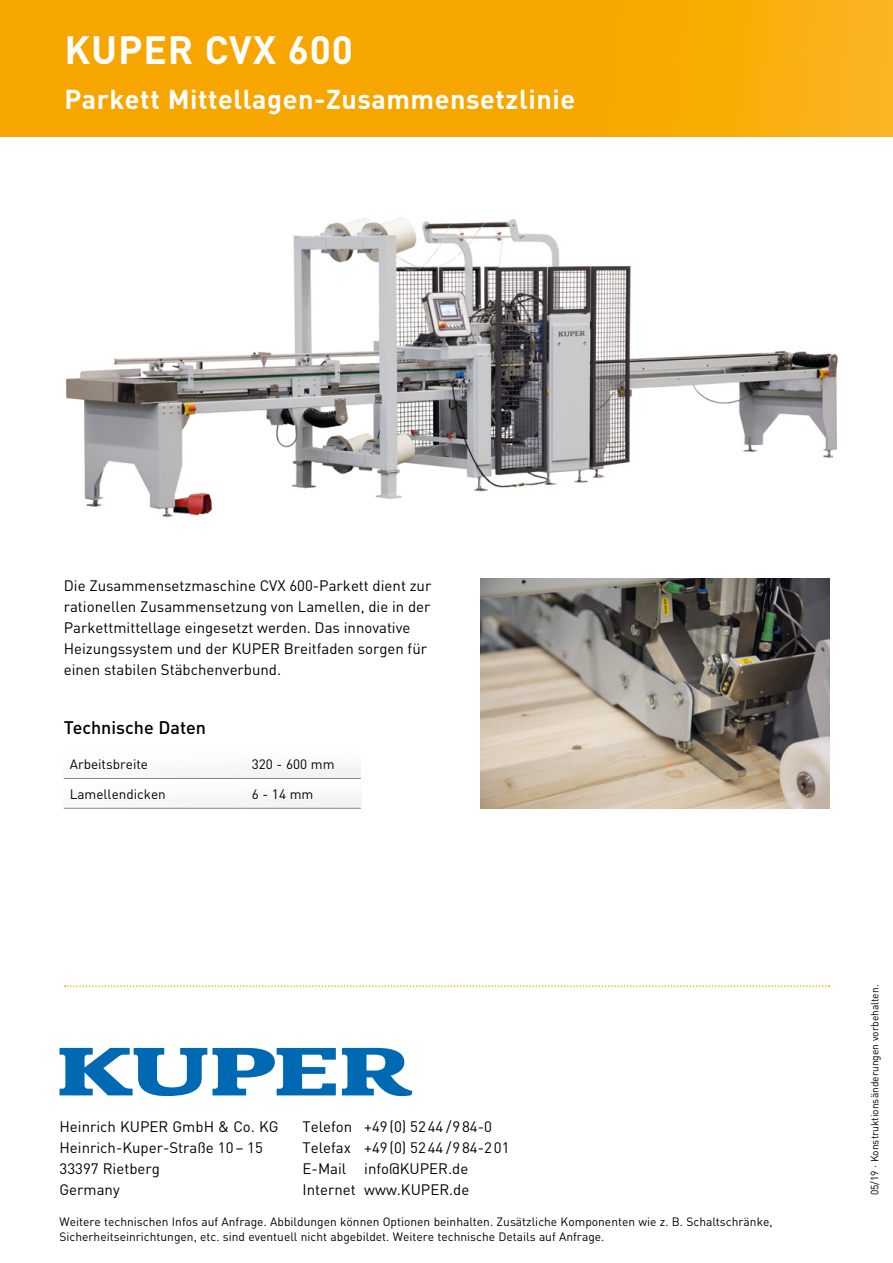
<style>
.page{position:relative;width:893px;height:1263px;background:#fff}
.page>*{position:absolute;margin:0;border:0;box-sizing:border-box;transform-origin:0 0}
.t1{font:700 39px "DIN";letter-spacing:.02em;color:#fff}
.t2{font:700 27px "DIN";letter-spacing:.02em;color:#fff}
.t3{font:500 18px "DIN";color:#000}
.t4{font:15px/21px "DIN";color:#000}
.t5{font:13.5px "DIN";color:#000}
.t6{font:12px/15px "DIN";color:#000}
.t7{font:10.5px "DIN";color:#000}
</style>
<div class="page">
<svg style="left:0;top:0;width:893px;height:136px;background:#f7a803"></svg>
<svg style="left:65px;top:985px;width:764px;height:2px"></svg>
<img style="left:66px;top:217px;width:772px;height:301px">
<svg style="left:342px;top:1048px;width:70px;height:48px"></svg>
<svg style="left:60px;top:1048px;width:276px;height:48px"></svg>
<div style="left:64px;top:778px;width:297px;height:30px;background:#fafafa"></div>
<div style="left:64px;top:749px;width:297px;height:28px;background:#fafafa"></div>
<hr style="left:64px;top:778px;width:182px;height:1px;background:#878786">
<hr style="left:246px;top:778px;width:115px;height:1px;background:#878786">
<hr style="left:64px;top:808px;width:182px;height:1px;background:#878786">
<hr style="left:246px;top:808px;width:115px;height:1px;background:#878786">
<img style="left:480px;top:579px;width:349px;height:229px">
<h1 class="t1" style="left:65px;top:25px;width:290px">KUPER CVX 600</h1>
<h2 class="t2" style="left:65px;top:82px;width:512px">Parkett Mittellagen-Zusammensetzlinie</h2>
<p class="t4" style="left:64px;top:575px;width:369px">Die Zusammensetzmaschine CVX 600-Parkett dient zur rationellen Zusammensetzung von Lamellen, die in der Parkettmittellage eingesetzt werden. Das innovative Heizungssystem und der KUPER Breitfaden sorgen für einen stabilen Stäbchenverbund.</p>
<p class="t3" style="left:64px;top:716px;width:144px">Technische Daten</p>
<p class="t5" style="left:70px;top:756px;width:80px">Arbeitsbreite</p>
<p class="t5" style="left:252px;top:756px;width:84px">320 - 600 mm</p>
<p class="t5" style="left:70px;top:785px;width:97px">Lamellendicken</p>
<p class="t5" style="left:252px;top:785px;width:63px">6 - 14 mm</p>
<p class="t4" style="left:60px;top:1115px;width:221px">Heinrich KUPER GmbH &amp; Co. KG<br>Heinrich-Kuper-Straße 10 – 15<br>33397 Rietberg<br>Germany</p>
<p class="t4" style="left:303px;top:1115px;width:208px">Telefon +49(0) 5244 /984-0<br>Telefax +49(0) 5244 /984-201<br>E-Mail info@KUPER.de<br>Internet www.KUPER.de</p>
<p class="t6" style="left:60px;top:1214px;width:715px">Weitere technischen Infos auf Anfrage. Abbildungen können Optionen beinhalten. Zusätzliche Komponenten wie z. B. Schaltschränke,<br>Sicherheitseinrichtungen, etc. sind eventuell nicht abgebildet. Weitere technische Details auf Anfrage.</p>
<p class="t7" style="left:868px;top:1195px;width:212px;rotate:-90deg">05/19 · Konstruktionsänderungen vorbehalten.</p>
</div>
